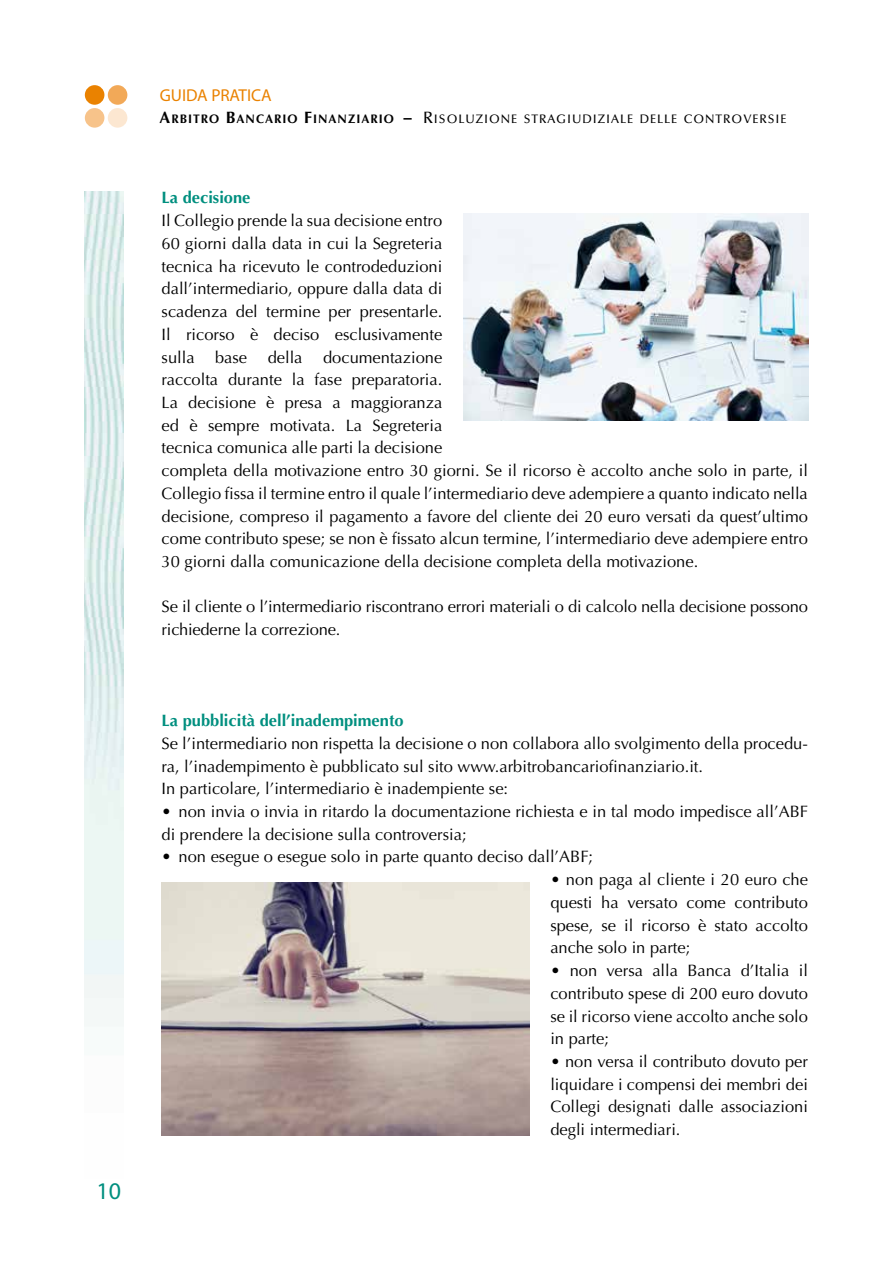
<style>
.page{position:relative;width:893px;height:1263px;background:#fff}
.page>*{position:absolute;margin:0;border:0;box-sizing:border-box;transform-origin:0 0}
.t1{font:24px "Myriad Pro";color:#008f7f}
.t2{font:17.25px "Myriad Pro";color:#ea8200}
.t3{font:16.5px/22.6px "Optima LT Std";color:#000}
.t4{font:700 16.5px "Optima LT Std";color:#008f7f}
.t5{font:500 12.3px "Optima LT Std";letter-spacing:.08em;color:#000}
.s1{font-weight:700;font-size:16.5px}
.s2{font-weight:700}
.s3{font-size:16.5px}
</style>
<div class="page">
<div style="left:85px;top:108px;width:19px;height:20px;background:#f7c38a;border-radius:50%"></div>
<div style="left:108px;top:108px;width:19px;height:20px;background:#fce7d1;border-radius:50%"></div>
<div style="left:85px;top:85px;width:19px;height:20px;background:#ea8200;border-radius:50%"></div>
<div style="left:108px;top:85px;width:19px;height:20px;background:#f2a958;border-radius:50%"></div>
<img style="left:85px;top:191px;width:38px;height:835px">
<img style="left:464px;top:214px;width:344px;height:207px">
<img style="left:162px;top:882px;width:367px;height:253px">
<h1 class="t1" style="left:97px;top:1176px;width:26px">10</h1>
<p class="t2" style="left:160px;top:84px;width:113px">GUIDA PRATICA</p>
<p class="t5" style="left:160px;top:112px;width:628px"><span class="s1">A</span><span class="s2">RBITRO</span> <span class="s1">B</span><span class="s2">ANCARIO</span> <span class="s1">F</span><span class="s2">INANZIARIO</span> <span class="s1">−</span> <span class="s3">R</span>ISOLUZIONE STRAGIUDIZIALE DELLE CONTROVERSIE</p>
<p class="t4" style="left:162px;top:188px;width:90px">La decisione</p>
<p class="t3" style="left:162px;top:209px;width:648px">Il Collegio prende la sua decisione entro<br>60 giorni dalla data in cui la Segreteria<br>tecnica ha ricevuto le controdeduzioni<br>dall’intermediario, oppure dalla data di<br>scadenza del termine per presentarle.<br>Il ricorso è deciso esclusivamente<br>sulla base della documentazione<br>raccolta durante la fase preparatoria.<br>La decisione è presa a maggioranza<br>ed è sempre motivata. La Segreteria<br>tecnica comunica alle parti la decisione<br>completa della motivazione entro 30 giorni. Se il ricorso è accolto anche solo in parte, il Collegio fissa il termine entro il quale l’intermediario deve adempiere a quanto indicato nella decisione, compreso il pagamento a favore del cliente dei 20 euro versati da quest’ultimo come contributo spese; se non è fissato alcun termine, l’intermediario deve adempiere entro 30 giorni dalla comunicazione della decisione completa della motivazione.</p>
<p class="t3" style="left:162px;top:596px;width:648px">Se il cliente o l’intermediario riscontrano errori materiali o di calcolo nella decisione possono richiederne la correzione.</p>
<p class="t4" style="left:162px;top:711px;width:244px">La pubblicità dell’inadempimento</p>
<p class="t3" style="left:162px;top:732px;width:648px">Se l’intermediario non rispetta la decisione o non collabora allo svolgimento della procedu&shy;ra, l’inadempimento è pubblicato sul sito www.arbitrobancariofinanziario.it.<br>In particolare, l’intermediario è inadempiente se:</p>
<p class="t3" style="left:162px;top:800px;width:648px">• non invia o invia in ritardo la documentazione richiesta e in tal modo impedisce all’ABF di prendere la decisione sulla controversia;</p>
<p class="t3" style="left:162px;top:846px;width:433px">• non esegue o esegue solo in parte quanto deciso dall’ABF;</p>
<p class="t3" style="left:550px;top:868px;width:259px;text-align:justify">• non paga al cliente i 20 euro che questi ha versato come contributo spese, se il ricorso è stato accolto anche solo in parte;</p>
<p class="t3" style="left:550px;top:959px;width:259px;text-align:justify">• non versa alla Banca d’Italia il contributo spese di 200 euro dovuto se il ricorso viene accolto anche solo in parte;</p>
<p class="t3" style="left:550px;top:1050px;width:259px;text-align:justify">• non versa il contributo dovuto per liquidare i compensi dei membri dei Collegi designati dalle associazioni degli intermediari.</p>
</div>
